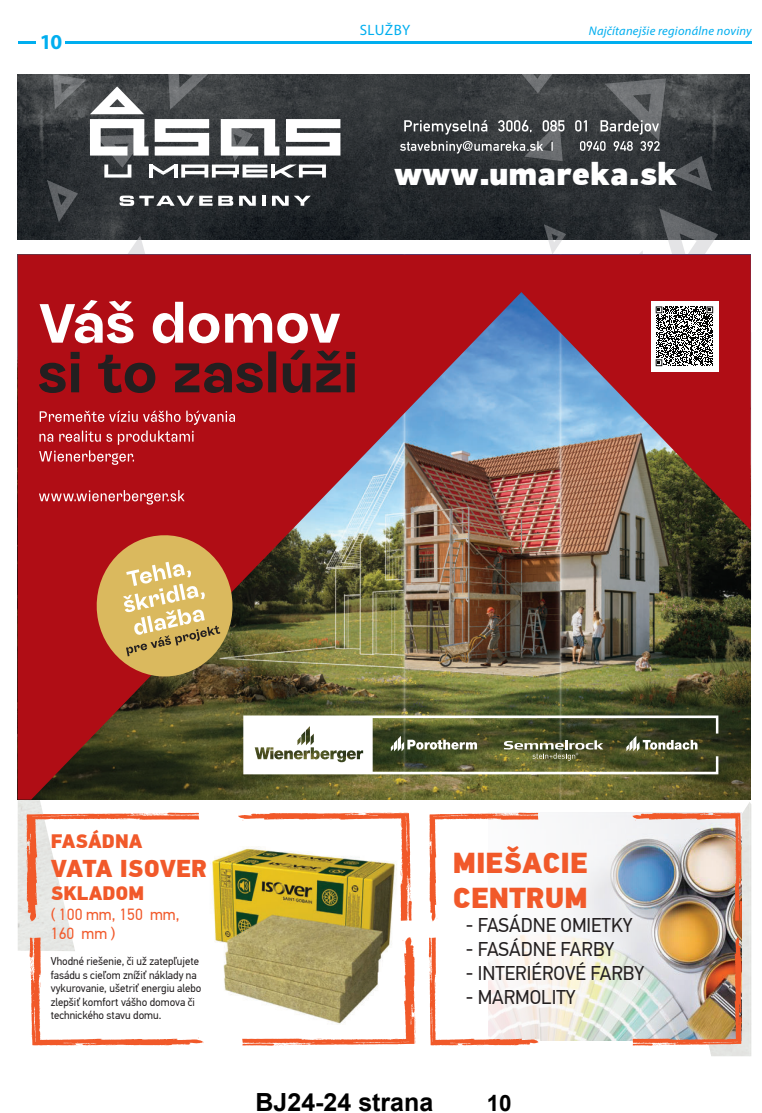
<style>
.page{position:relative;width:762px;height:1113px;background:#fff}
.page>*{position:absolute;margin:0;border:0;box-sizing:border-box;transform-origin:0 0}
.t1{font:900 32.25px "PF Din Text Pro";color:#fff}
.t2{font:900 28.75px/34.5px "PF Din Text Pro";color:#f1592a}
.t3{font:700 25px "Arial";color:#000}
.t4{font:900 24.38px "PF Din Text Pro";color:#f1592a}
.t5{font:700 22.5px "Arial";color:#000}
.t6{font:700 21.25px "Myriad Pro";color:#00aeef}
.t7{font:19.88px "PF Din Text Pro";color:#231f20}
.t8{font:900 19.5px "PF Din Text Pro";color:#f1592a}
.t9{font:16.25px/19.5px "PF Din Text Pro";color:#f1592a}
.t10{font:15px "Myriad Pro";letter-spacing:.02em;color:#00aeef}
.t11{font:italic 12.5px "Myriad Pro";letter-spacing:.02em;color:#00aeef}
.t12{font:11.25px/13.5px "PF Din Text Pro";color:#231f20}
</style>
<div class="page">
<hr style="left:18px;top:41px;width:734px;height:3px;background:#00aeef">
<div style="left:37px;top:33px;width:28px;height:18px;background:#fff"></div>
<img style="left:199px;top:818px;width:193px;height:225px">
<img style="left:18px;top:74px;width:732px;height:165px">
<img style="left:709px;top:802px;width:42px;height:254px">
<img style="left:18px;top:799px;width:57px;height:152px">
<svg style="left:659px;top:208px;width:59px;height:47px;background:#78797d"></svg>
<svg style="left:544px;top:224px;width:22px;height:31px"></svg>
<svg style="left:614px;top:251px;width:31px;height:4px"></svg>
<svg style="left:47px;top:74px;width:293px;height:148px"></svg>
<svg style="left:400px;top:74px;width:312px;height:117px;background:#424648"></svg>
<img style="left:18px;top:255px;width:733px;height:544px">
<svg style="left:39px;top:350px;width:316px;height:43px;background:#7a1319"></svg>
<svg style="left:40px;top:235px;width:300px;height:108px"></svg>
<svg style="left:39px;top:490px;width:146px;height:14px;background:#c2444a"></svg>
<svg style="left:39px;top:410px;width:196px;height:55px;background:#b92a31"></svg>
<svg style="left:242px;top:714px;width:477px;height:61px"></svg>
<div style="left:651px;top:301px;width:67px;height:70px;background:#fff"></div>
<svg style="left:656px;top:306px;width:57px;height:60px"></svg>
<svg style="left:90px;top:528px;width:149px;height:155px;background:#c18550"></svg>
<svg style="left:26px;top:812px;width:173px;height:109px"></svg>
<svg style="left:242px;top:937px;width:173px;height:108px"></svg>
<svg style="left:30px;top:937px;width:173px;height:108px"></svg>
<svg style="left:238px;top:812px;width:174px;height:109px"></svg>
<img style="left:519px;top:812px;width:222px;height:228px">
<img style="left:632px;top:937px;width:110px;height:108px">
<svg style="left:429px;top:812px;width:109px;height:109px"></svg>
<img style="left:632px;top:812px;width:110px;height:109px">
<svg style="left:429px;top:937px;width:109px;height:108px"></svg>
<h3 class="t6" style="left:40px;top:33px;width:24px">10</h3>
<h3 class="t10" style="left:360px;top:23px;width:52px">SLUŽBY</h3>
<p class="t11" style="left:589px;top:26px;width:165px">Najčítanejšie regionálne noviny</p>
<h1 class="t1" style="left:394px;top:155px;width:285px">www.umareka.sk</h1>
<h3 class="t8" style="left:51px;top:829px;width:93px">FASÁDNA</h3>
<h3 class="t4" style="left:51px;top:854px;width:158px">VATA ISOVER</h3>
<h3 class="t8" style="left:51px;top:882px;width:95px">SKLADOM</h3>
<h3 class="t9" style="left:51px;top:904px;width:131px">( 100 mm, 150 mm,<br>160 mm )</h3>
<p class="t12" style="left:51px;top:955px;width:152px">Vhodné riešenie, či už zatepľujete fasádu s cieľom znížiť náklady na vykurovanie, ušetriť energiu alebo zlepšiť komfort vášho domova či technického stavu domu.</p>
<h2 class="t2" style="left:453px;top:846px;width:137px">MIEŠACIE<br>CENTRUM</h2>
<h3 class="t7" style="left:466px;top:913px;width:168px">- FASÁDNE OMIETKY</h3>
<h3 class="t7" style="left:466px;top:937px;width:150px">- FASÁDNE FARBY</h3>
<h3 class="t7" style="left:466px;top:961px;width:180px">- INTERIÉROVÉ FARBY</h3>
<h3 class="t7" style="left:466px;top:985px;width:111px">- MARMOLITY</h3>
<h3 class="t3" style="left:255px;top:1087px;width:179px">BJ24-24 strana</h3>
<h3 class="t5" style="left:487px;top:1090px;width:27px">10</h3>
</div>
